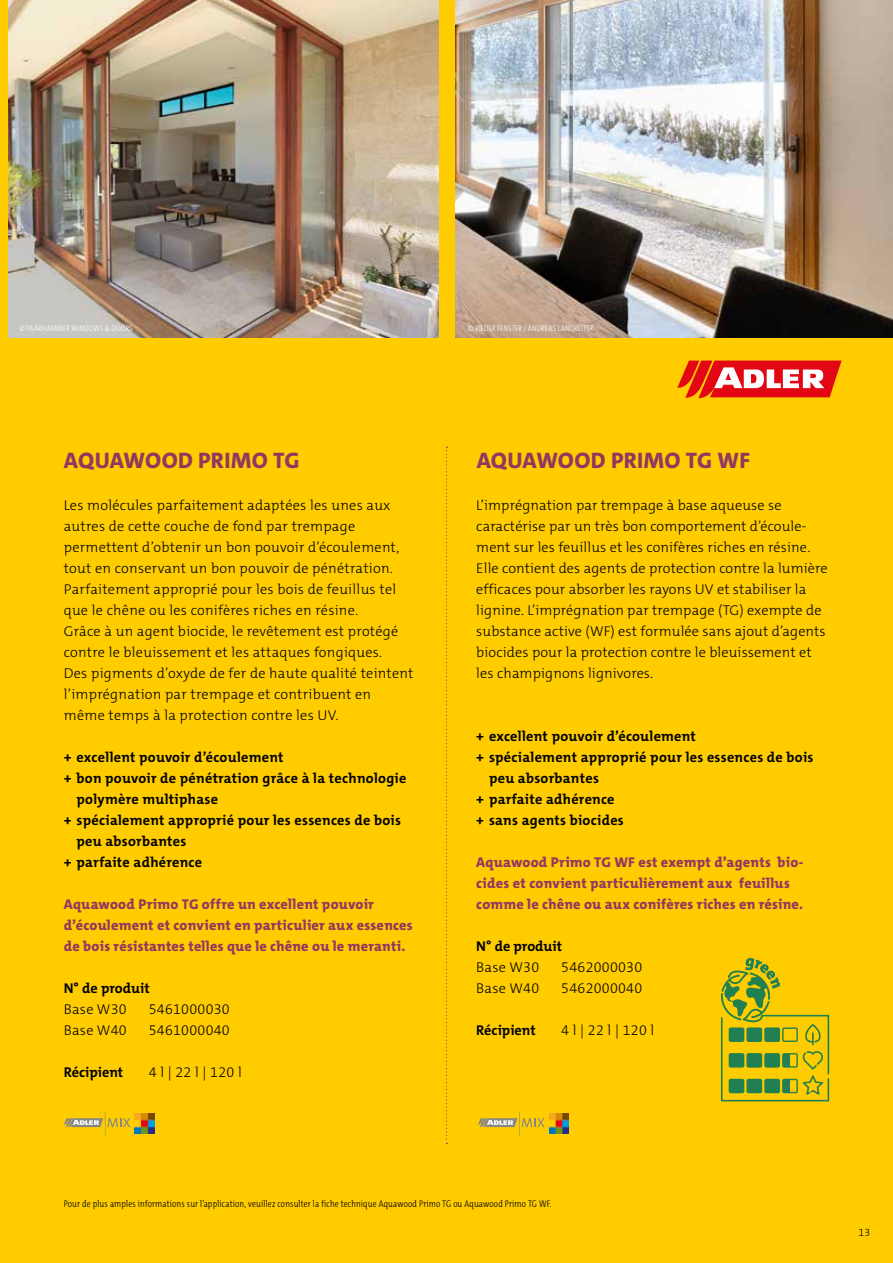
<style>
.page{position:relative;width:893px;height:1263px;background:#fff}
.page>*{position:absolute;margin:0;border:0;box-sizing:border-box;transform-origin:0 0}
.t1{font:800 22.5px "The Mix C4 s";letter-spacing:.01em;color:#913860}
.t2{font:300 14.25px/21px "The Mix C4 s";letter-spacing:.015em;color:#000}
.t3{font:700 14.25px "The Mix C4 s";letter-spacing:.02em;color:#000}
.t4{font:800 14.25px/21px "The Mix C4 s";letter-spacing:.015em;color:#913860}
.t5{font:700 14.25px "The Mix C4 s";color:#000}
.t6{font:300 10.5px "The Mix C4 s";color:#000}
.t7{font:300 9.75px "The Mix Cd";letter-spacing:.02em;color:#000}
.t8{font:300 8.25px "The Mix Cd";letter-spacing:.02em;color:#fff}
.s1{font-family:"The Mix C4 s"}
</style>
<div class="page">
<img style="left:454px;top:0;width:439px;height:338px">
<img style="left:8px;top:0;width:431px;height:338px">
<div style="left:0;top:0;width:8px;height:338px;background:#fc0"></div>
<div style="left:439px;top:0;width:15px;height:338px;background:#fc0"></div>
<div style="left:0;top:338px;width:893px;height:925px;background:#fc0"></div>
<svg style="left:677px;top:361px;width:165px;height:37px"></svg>
<svg style="left:721px;top:958px;width:108px;height:143px"></svg>
<img style="left:135px;top:1114px;width:19px;height:19px">
<svg style="left:64px;top:1111px;width:66px;height:24px"></svg>
<img style="left:549px;top:1114px;width:19px;height:19px">
<svg style="left:478px;top:1111px;width:67px;height:24px"></svg>
<svg style="left:446px;top:447px;width:1px;height:697px"></svg>
<p class="t8" style="left:20px;top:323px;width:114px">© PAARHAMMER WINDOWS &amp; DOORS</p>
<p class="t8" style="left:468px;top:323px;width:127px"><span class="s1">©</span> RIEDER FENSTER / ANDREAS LANGREITER</p>
<h1 class="t1" style="left:64px;top:445px;width:237px">AQUAWOOD PRIMO TG</h1>
<h1 class="t1" style="left:477px;top:445px;width:275px">AQUAWOOD PRIMO TG WF</h1>
<p class="t2" style="left:64px;top:494px;width:351px">Les molécules parfaitement adaptées les unes aux autres de cette couche de fond par trempage permettent d’obtenir un bon pouvoir d’écoulement, tout en conservant un bon pouvoir de pénétration.<br>Parfaitement approprié pour les bois de feuillus tel que le chêne ou les conifères riches en résine.<br>Grâce à un agent biocide, le revêtement est protégé contre le bleuissement et les attaques fongiques.<br>Des pigments d’oxyde de fer de haute qualité teintent l’imprégnation par trempage et contribuent en même temps à la protection contre les UV.</p>
<p class="t3" style="left:64px;top:748px;width:221px">+ excellent pouvoir d’écoulement</p>
<p class="t3" style="left:64px;top:769px;width:344px">+ bon pouvoir de pénétration grâce à la technologie</p>
<p class="t3" style="left:77px;top:790px;width:143px">polymère multiphase</p>
<p class="t3" style="left:64px;top:811px;width:339px">+ spécialement approprié pour les essences de bois</p>
<p class="t3" style="left:77px;top:832px;width:111px">peu absorbantes</p>
<p class="t3" style="left:64px;top:853px;width:140px">+ parfaite adhérence</p>
<p class="t4" style="left:64px;top:893px;width:350px">Aquawood Primo TG offre un excellent pouvoir d’écoulement et convient en particulier aux essences de bois résistantes telles que le chêne ou le meranti.</p>
<p class="t5" style="left:64px;top:979px;width:87px">N° de produit</p>
<p class="t2" style="left:64px;top:998px;width:64px">Base W30</p>
<p class="t2" style="left:149px;top:998px;width:82px">5461000030</p>
<p class="t2" style="left:64px;top:1019px;width:64px">Base W40</p>
<p class="t2" style="left:149px;top:1019px;width:82px">5461000040</p>
<p class="t5" style="left:64px;top:1063px;width:61px">Récipient</p>
<p class="t2" style="left:149px;top:1061px;width:94px">4 l | 22 l | 120 l</p>
<p class="t2" style="left:476px;top:494px;width:353px">L’imprégnation par trempage à base aqueuse se caractérise par un très bon comportement d’écoule&shy;ment sur les feuillus et les conifères riches en résine.<br>Elle contient des agents de protection contre la lumière efficaces pour absorber les rayons UV et stabiliser la lignine. L’imprégnation par trempage (TG) exempte de substance active (WF) est formulée sans ajout d’agents biocides pour la protection contre le bleuissement et les champignons lignivores.</p>
<p class="t3" style="left:476px;top:727px;width:221px">+ excellent pouvoir d’écoulement</p>
<p class="t3" style="left:476px;top:748px;width:339px">+ spécialement approprié pour les essences de bois</p>
<p class="t3" style="left:489px;top:769px;width:111px">peu absorbantes</p>
<p class="t3" style="left:476px;top:790px;width:140px">+ parfaite adhérence</p>
<p class="t3" style="left:476px;top:811px;width:149px">+ sans agents biocides</p>
<p class="t4" style="left:476px;top:851px;width:329px">Aquawood Primo TG WF est exempt d’agents bio&shy;cides et convient particulièrement aux feuillus comme le chêne ou aux conifères riches en résine.</p>
<p class="t5" style="left:476px;top:937px;width:87px">N° de produit</p>
<p class="t2" style="left:476px;top:956px;width:64px">Base W30</p>
<p class="t2" style="left:561px;top:956px;width:82px">5462000030</p>
<p class="t2" style="left:476px;top:977px;width:64px">Base W40</p>
<p class="t2" style="left:561px;top:977px;width:82px">5462000040</p>
<p class="t5" style="left:476px;top:1021px;width:61px">Récipient</p>
<p class="t2" style="left:561px;top:1019px;width:94px">4 l | 22 l | 120 l</p>
<p class="t7" style="left:64px;top:1197px;width:489px">Pour de plus amples informations sur l’application, veuillez consulter la fiche technique Aquawood Primo TG ou Aquawood Primo TG WF.</p>
<p class="t6" style="left:859px;top:1226px;width:13px">13</p>
</div>
